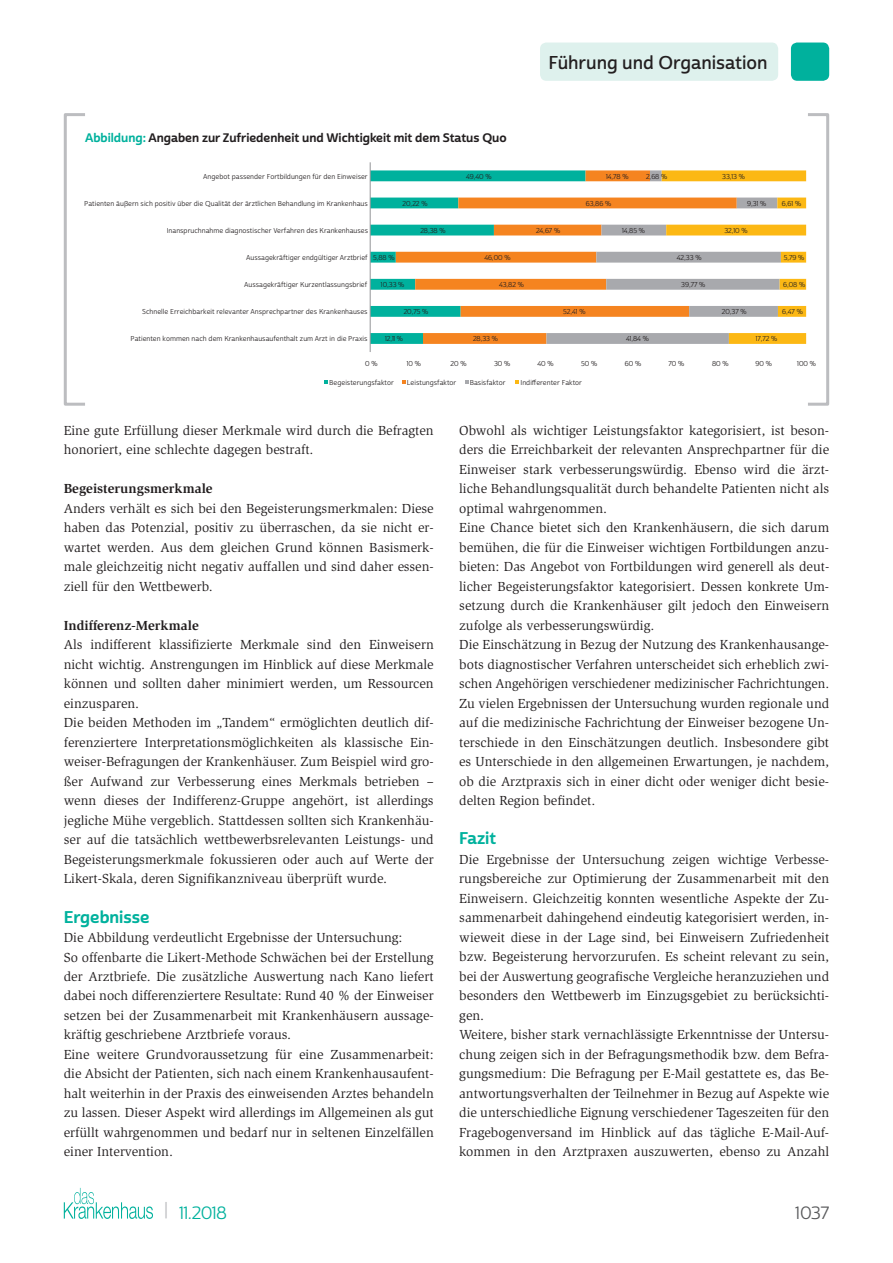
<style>
.page{position:relative;width:893px;height:1263px;background:#fff}
.page>*{position:absolute;margin:0;border:0;box-sizing:border-box;transform-origin:0 0}
.t1{font:18px "Cabrito Sans Nor Dem";color:#231f20}
.t2{font:17.25px "Cabrito Sans Nor Reg";color:#00b19d}
.t3{font:17.25px "Cabrito Sans Nor Reg";color:#57585a}
.t4{font:16.5px "Cabrito Sans Nor Bol";color:#00b19d}
.t5{font:13.5px/19.5px "Slimbach Std";color:#231f20}
.t6{font:700 13.5px "Slimbach Std";color:#231f20}
.t7{font:12px "Cabrito Sans Nor Bol";color:#231f20}
.t8{font:6.9px "Cabrito Sans Nor Reg";color:#231f20}
.s1{color:#00b19d}
.s2{font-style:italic}
.s3{font-size:18.9px;color:#bcbdc0}
</style>
<div class="page">
<svg style="left:64px;top:1188px;width:89px;height:31px"></svg>
<div style="left:791px;top:43px;width:38px;height:38px;background:#00b19d;border-radius:6px"></div>
<div style="left:540px;top:43px;width:238px;height:38px;background:#def1ed;border-radius:6px"></div>
<div style="left:64px;top:113px;width:23px;height:293px;border:3px solid #bcbdc0"></div>
<div style="left:806px;top:113px;width:23px;height:293px;border:3px solid #bcbdc0"></div>
<svg style="left:371px;top:170px;width:435px;height:174px"></svg>
<hr style="left:370px;top:162px;width:1px;height:190px;background:#939598">
<svg style="left:324px;top:380px;width:4px;height:3px"></svg>
<h1 class="t1" style="left:549px;top:51px;width:221px">Führung und Organisation</h1>
<p class="t7" style="left:85px;top:130px;width:423px"><span class="s1">Abbildung:</span> Angaben zur Zufriedenheit und Wichtigkeit mit dem Status Quo</p>
<p class="t8" style="left:203px;top:172px;width:166px">Angebot passender Fortbildungen für den Einweiser</p>
<p class="t8" style="left:466px;top:172px;width:27px">49,40 %</p>
<p class="t8" style="left:606px;top:172px;width:24px">14,78 %</p>
<p class="t8" style="left:646px;top:172px;width:23px">2,68 %</p>
<p class="t8" style="left:722px;top:172px;width:24px">33,13 %</p>
<p class="t8" style="left:84px;top:199px;width:285px">Patienten äußern sich positiv über die Qualität der ärztlichen Behandlung im Krankenhaus</p>
<p class="t8" style="left:403px;top:199px;width:26px">20,22 %</p>
<p class="t8" style="left:586px;top:199px;width:27px">63,86 %</p>
<p class="t8" style="left:747px;top:199px;width:21px">9,31 %</p>
<p class="t8" style="left:782px;top:199px;width:21px">6,61 %</p>
<p class="t8" style="left:167px;top:226px;width:203px">Inanspruchnahme diagnostischer Verfahren des Krankenhauses</p>
<p class="t8" style="left:420px;top:226px;width:27px">28,38 %</p>
<p class="t8" style="left:536px;top:226px;width:26px">24,67 %</p>
<p class="t8" style="left:622px;top:226px;width:24px">14,85 %</p>
<p class="t8" style="left:724px;top:226px;width:25px">32,10 %</p>
<p class="t8" style="left:246px;top:253px;width:123px">Aussagekräftiger endgültiger Arztbrief</p>
<p class="t8" style="left:373px;top:253px;width:23px">5,88 %</p>
<p class="t8" style="left:484px;top:253px;width:28px">46,00 %</p>
<p class="t8" style="left:677px;top:253px;width:26px">42,33 %</p>
<p class="t8" style="left:784px;top:253px;width:22px">5,79 %</p>
<p class="t8" style="left:244px;top:280px;width:125px">Aussagekräftiger Kurzentlassungsbrief</p>
<p class="t8" style="left:381px;top:280px;width:25px">10,33 %</p>
<p class="t8" style="left:499px;top:280px;width:26px">43,82 %</p>
<p class="t8" style="left:681px;top:280px;width:26px">39,77 %</p>
<p class="t8" style="left:783px;top:280px;width:24px">6,08 %</p>
<p class="t8" style="left:142px;top:307px;width:227px">Schnelle Erreichbarkeit relevanter Ansprechpartner des Krankenhauses</p>
<p class="t8" style="left:404px;top:308px;width:26px">20,75 %</p>
<p class="t8" style="left:563px;top:308px;width:24px">52,41 %</p>
<p class="t8" style="left:722px;top:308px;width:26px">20,37 %</p>
<p class="t8" style="left:782px;top:307px;width:22px">6,47 %</p>
<p class="t8" style="left:131px;top:335px;width:238px">Patienten kommen nach dem Krankenhausaufenthalt zum Arzt in die Praxis</p>
<p class="t8" style="left:385px;top:335px;width:19px">12,11 %</p>
<p class="t8" style="left:473px;top:335px;width:26px">28,33 %</p>
<p class="t8" style="left:626px;top:335px;width:24px">41,84 %</p>
<p class="t8" style="left:756px;top:335px;width:23px">17,72 %</p>
<p class="t8" style="left:365px;top:359px;width:14px">0 %</p>
<p class="t8" style="left:407px;top:359px;width:16px">10 %</p>
<p class="t8" style="left:450px;top:359px;width:17px">20 %</p>
<p class="t8" style="left:494px;top:359px;width:18px">30 %</p>
<p class="t8" style="left:538px;top:359px;width:18px">40 %</p>
<p class="t8" style="left:581px;top:359px;width:18px">50 %</p>
<p class="t8" style="left:625px;top:359px;width:18px">60 %</p>
<p class="t8" style="left:668px;top:359px;width:17px">70 %</p>
<p class="t8" style="left:712px;top:359px;width:18px">80 %</p>
<p class="t8" style="left:756px;top:359px;width:18px">90 %</p>
<p class="t8" style="left:797px;top:359px;width:20px">100 %</p>
<p class="t8" style="left:329px;top:378px;width:66px">Begeisterungsfaktor</p>
<p class="t8" style="left:407px;top:378px;width:51px">Leistungsfaktor</p>
<p class="t8" style="left:470px;top:378px;width:37px">Basisfaktor</p>
<p class="t8" style="left:520px;top:378px;width:63px">Indifferenter Faktor</p>
<p class="t5" style="left:459px;top:421px;width:371px">Obwohl als wichtiger Leistungsfaktor kategorisiert, ist beson&shy;ders die Erreichbarkeit der relevanten Ansprechpartner für die Einweiser stark verbesserungswürdig. Ebenso wird die ärzt&shy;liche Behandlungsqualität durch behandelte Patienten nicht als optimal wahrgenommen.<br>Eine Chance bietet sich den Krankenhäusern, die sich darum bemühen, die für die Einweiser wichtigen Fortbildungen anzu&shy;bieten: Das Angebot von Fortbildungen wird generell als deut&shy;licher Begeisterungsfaktor kategorisiert. Dessen konkrete Um&shy;setzung durch die Krankenhäuser gilt jedoch den Einweisern zufolge als verbesserungswürdig.<br>Die Einschätzung in Bezug der Nutzung des Krankenhausange&shy;bots diagnostischer Verfahren unterscheidet sich erheblich zwi&shy;schen Angehörigen verschiedener medizinischer Fachrichtungen.<br>Zu vielen Ergebnissen der Untersuchung wurden regionale und auf die medizinische Fachrichtung der Einweiser bezogene Un&shy;terschiede in den Einschätzungen deutlich. Insbesondere gibt es Unterschiede in den allgemeinen Erwartungen, je nachdem, ob die Arztpraxis sich in einer dicht oder weniger dicht besie&shy;delten Region befindet.</p>
<p class="t4" style="left:459px;top:828px;width:38px">Fazit</p>
<p class="t5" style="left:459px;top:850px;width:371px">Die Ergebnisse der Untersuchung zeigen wichtige Verbesse&shy;rungsbereiche zur Optimierung der Zusammenarbeit mit den Einweisern. Gleichzeitig konnten wesentliche Aspekte der Zu&shy;sammenarbeit dahingehend eindeutig kategorisiert werden, in&shy;wieweit diese in der Lage sind, bei Einweisern Zufriedenheit bzw. Begeisterung hervorzurufen. Es scheint relevant zu sein, bei der Auswertung geografische Vergleiche heranzuziehen und besonders den Wettbewerb im Einzugsgebiet zu berücksichti&shy;gen.<br>Weitere, bisher stark vernachlässigte Erkenntnisse der Untersu&shy;chung zeigen sich in der Befragungsmethodik bzw. dem Befra&shy;gungsmedium: Die Befragung per E-Mail gestattete es, das Be&shy;antwortungsverhalten der Teilnehmer in Bezug auf Aspekte wie die unterschiedliche Eignung verschiedener Tageszeiten für den Fragebogenversand im Hinblick auf das tägliche E-Mail-Auf&shy;kommen in den Arztpraxen auszuwerten, ebenso zu Anzahl</p>
<p class="t5" style="left:64px;top:421px;width:371px">Eine gute Erfüllung dieser Merkmale wird durch die Befragten honoriert, eine schlechte dagegen bestraft.</p>
<p class="t6" style="left:64px;top:481px;width:150px">Begeisterungsmerkmale</p>
<p class="t5" style="left:64px;top:499px;width:371px;text-align:justify">Anders verhält es sich bei den Begeisterungsmerkmalen: Diese haben das Potenzial, positiv zu überraschen, da sie nicht er&shy;wartet werden. Aus dem gleichen Grund können Basismerk&shy;male gleichzeitig nicht negativ auffallen und sind daher essen&shy;ziell für den Wettbewerb.</p>
<p class="t6" style="left:64px;top:617px;width:136px">Indifferenz-Merkmale</p>
<p class="t5" style="left:64px;top:635px;width:371px">Als indifferent klassifizierte Merkmale sind den Einweisern nicht wichtig. Anstrengungen im Hinblick auf diese Merkmale können und sollten daher minimiert werden, um Ressourcen einzusparen.<br>Die beiden Methoden im „Tandem“ ermöglichten deutlich dif&shy;ferenziertere Interpretationsmöglichkeiten als klassische Ein&shy;weiser-Befragungen der Krankenhäuser. Zum Beispiel wird gro&shy;ßer Aufwand zur Verbesserung eines Merkmals betrieben – wenn dieses der Indifferenz-Gruppe angehört, ist allerdings jegliche Mühe vergeblich. Stattdessen sollten sich Krankenhäu&shy;ser auf die tatsächlich wettbewerbsrelevanten Leistungs- und Begeisterungsmerkmale fokussieren oder auch auf Werte der Likert-Skala, deren Signifikanzniveau überprüft wurde.</p>
<p class="t4" style="left:64px;top:906px;width:87px">Ergebnisse</p>
<p class="t5" style="left:64px;top:928px;width:371px">Die Abbildung verdeutlicht Ergebnisse der Untersuchung:<br>So offenbarte die Likert-Methode Schwächen bei der Erstellung der Arztbriefe. Die zusätzliche Auswertung nach Kano liefert dabei noch differenziertere Resultate: Rund 40 % der Einweiser setzen bei der Zusammenarbeit mit Krankenhäusern aussage&shy;kräftig geschriebene Arztbriefe voraus.<br>Eine weitere Grundvoraussetzung für eine Zusammenarbeit: die Absicht der Patienten, sich nach einem Krankenhausaufent&shy;halt weiterhin in der Praxis des einweisenden Arztes behandeln zu lassen<span class="s2">.</span> Dieser Aspekt wird allerdings im Allgemeinen als gut erfüllt wahrgenommen und bedarf nur in seltenen Einzelfällen einer Intervention.</p>
<p class="t2" style="left:164px;top:1202px;width:64px"><span class="s3">|</span> 11.2018</p>
<p class="t3" style="left:796px;top:1202px;width:35px">1037</p>
</div>
